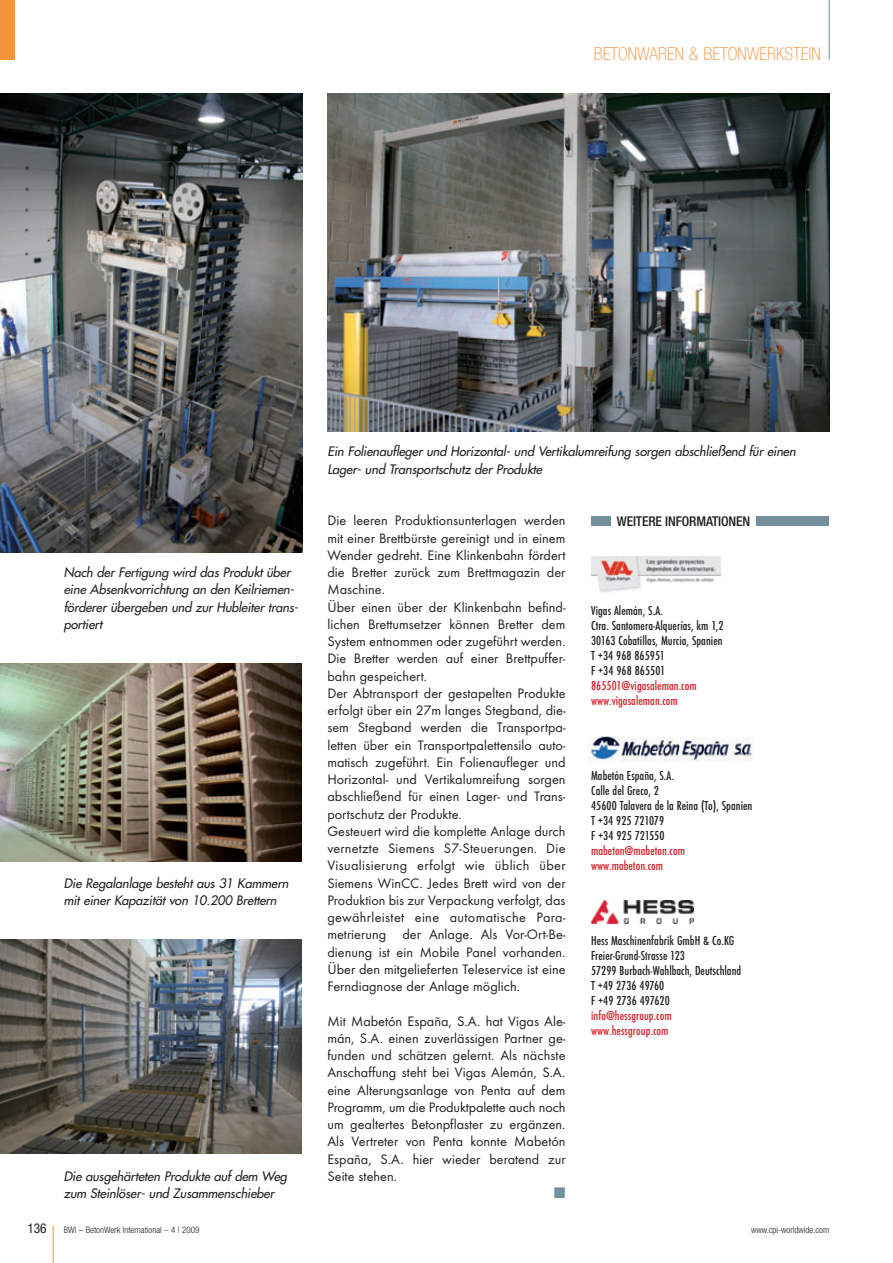
<style>
.page{position:relative;width:893px;height:1263px;background:#fff}
.page>*{position:absolute;margin:0;border:0;box-sizing:border-box;transform-origin:0 0}
.t1{font:100 condensed 18px "Helvetica Neue";color:#f69238}
.t2{font:14.25px/17.2px "Futura T";color:#231f20}
.t3{font:14.25px "European Pi Three";color:#73909f}
.t4{font:500 condensed 13.5px/15px "Futura T";letter-spacing:.005em;color:#231f20}
.t5{font:500 condensed 13.5px/15px "Futura T";letter-spacing:.005em;color:#d1232a}
.t6{font:500 condensed 13.5px "Helvetica Neue";letter-spacing:-.01em;color:#231f20}
.t7{font:condensed 13.5px "Helvetica Neue";color:#231f20}
.t8{font:italic 12.75px/17.2px "Futura";letter-spacing:-.005em;color:#231f20}
.t9{font:300 condensed 9px "Helvetica Neue";color:#231f20}
</style>
<div class="page">
<hr style="left:53px;top:1226px;width:1px;height:37px;background:#f69238">
<hr style="left:829px;top:0;width:1px;height:60px;background:#73909f">
<div style="left:0;top:0;width:15px;height:60px;background:#f69238"></div>
<img style="left:592px;top:557px;width:128px;height:36px">
<div style="left:591px;top:516px;width:19px;height:10px;background:#73909f"></div>
<div style="left:756px;top:516px;width:73px;height:10px;background:#73909f"></div>
<img style="left:0;top:663px;width:302px;height:198px">
<img style="left:0;top:939px;width:302px;height:214px">
<img style="left:327px;top:94px;width:502px;height:337px">
<img style="left:0;top:94px;width:302px;height:459px">
<img style="left:588px;top:736px;width:165px;height:25px">
<img style="left:591px;top:901px;width:103px;height:22px">
<p class="t1" style="left:594px;top:47px;width:228px">BETONWAREN &amp; BETONWERKSTEIN</p>
<p class="t8" style="left:64px;top:565px;width:238px">Nach der Fertigung wird das Produkt über eine Absenkvorrichtung an den Keilriemen - förderer übergeben und zur Hubleiter trans&shy;portiert</p>
<p class="t8" style="left:64px;top:875px;width:229px">Die Regalanlage besteht aus 31 Kammern mit einer Kapazität von 10.200 Brettern</p>
<p class="t8" style="left:64px;top:1168px;width:227px">Die ausgehärteten Produkte auf dem Weg zum Steinlöser- und Zusammenschieber</p>
<p class="t8" style="left:327px;top:444px;width:472px">Ein Folienaufleger und Horizontal- und Vertikalumreifung sorgen abschließend für einen<br>Lager- und Transportschutz der Produkte</p>
<p class="t2" style="left:327px;top:513px;width:240px">Die leeren Produktionsunterlagen werden mit einer Brettbürste gereinigt und in einem Wender gedreht. Eine Klinkenbahn fördert die Bretter zurück zum Brettmagazin der Maschine.<br>Über einen über der Klinkenbahn befind - lichen Brettumsetzer können Bretter dem System entnommen oder zugeführt werden.<br>Die Bretter werden auf einer Brettpuffer - bahn gespeichert.<br>Der Abtransport der gestapelten Produkte erfolgt über ein 27m langes Stegband, die&shy;sem Stegband werden die Transport pa - letten über ein Transportpalettensilo auto&shy;matisch zugeführt. Ein Folienaufleger und Horizontal- und Vertikalumreifung sorgen abschließend für einen Lager- und Trans - port schutz der Produkte.<br>Gesteuert wird die komplette Anlage durch vernetzte Siemens S7-Steuerungen. Die Visualisierung erfolgt wie üblich über Siemens WinCC. Jedes Brett wird von der Produktion bis zur Verpackung verfolgt, das gewährleistet eine automatische Para - metrie rung der Anlage. Als Vor-Ort-Be - dienung ist ein Mobile Panel vorhanden.<br>Über den mitgelieferten Teleservice ist eine Ferndiagnose der Anlage möglich.</p>
<p class="t2" style="left:327px;top:1013px;width:240px;text-align:justify">Mit Mabetón España, S.A. hat Vigas Ale - mán, S.A. einen zuverlässigen Partner ge - funden und schätzen gelernt. Als nächste Anschaffung steht bei Vigas Alemán, S.A. eine Alterungsanlage von Penta auf dem Programm, um die Produktpalette auch noch um gealtertes Betonpflaster zu ergänzen.<br>Als Vertreter von Penta konnte Mabetón España, S.A. hier wieder beratend zur Seite stehen.</p>
<p class="t3" style="left:554px;top:1185px;width:13px">-</p>
<p class="t6" style="left:617px;top:516px;width:135px">WEITERE INFORMATIONEN</p>
<p class="t4" style="left:591px;top:604px;width:134px">Vigas Alemán, S.A.<br>Ctra. Santomera-Alquerías, km 1,2<br>30163 Cobatillas, Murcia, Spanien<br>T +34 968 865951<br>F +34 968 865501</p>
<p class="t5" style="left:591px;top:679px;width:107px">865501@vigasaleman.com www.vigasaleman.com</p>
<p class="t4" style="left:591px;top:769px;width:163px">Mabetón España, S.A.<br>Calle del Greco, 2<br>45600 Talavera de la Reina (To), Spanien<br>T +34 925 721079<br>F +34 925 721550</p>
<p class="t5" style="left:591px;top:844px;width:95px">mabeton@mabeton.com www.mabeton.com</p>
<p class="t4" style="left:591px;top:934px;width:152px">Hess Maschinenfabrik GmbH &amp; Co.KG<br>Freier-Grund-Strasse 123<br>57299 Burbach-Wahlbach, Deutschland<br>T +49 2736 49760<br>F +49 2736 497620</p>
<p class="t5" style="left:591px;top:1009px;width:82px">info@hessgroup.com www.hessgroup.com</p>
<p class="t7" style="left:27px;top:1223px;width:21px">136</p>
<p class="t9" style="left:64px;top:1226px;width:137px">BWI – BetonWerk International – 4 | 2009</p>
<p class="t9" style="left:751px;top:1226px;width:80px">www.cpi-worldwide.com</p>
</div>
